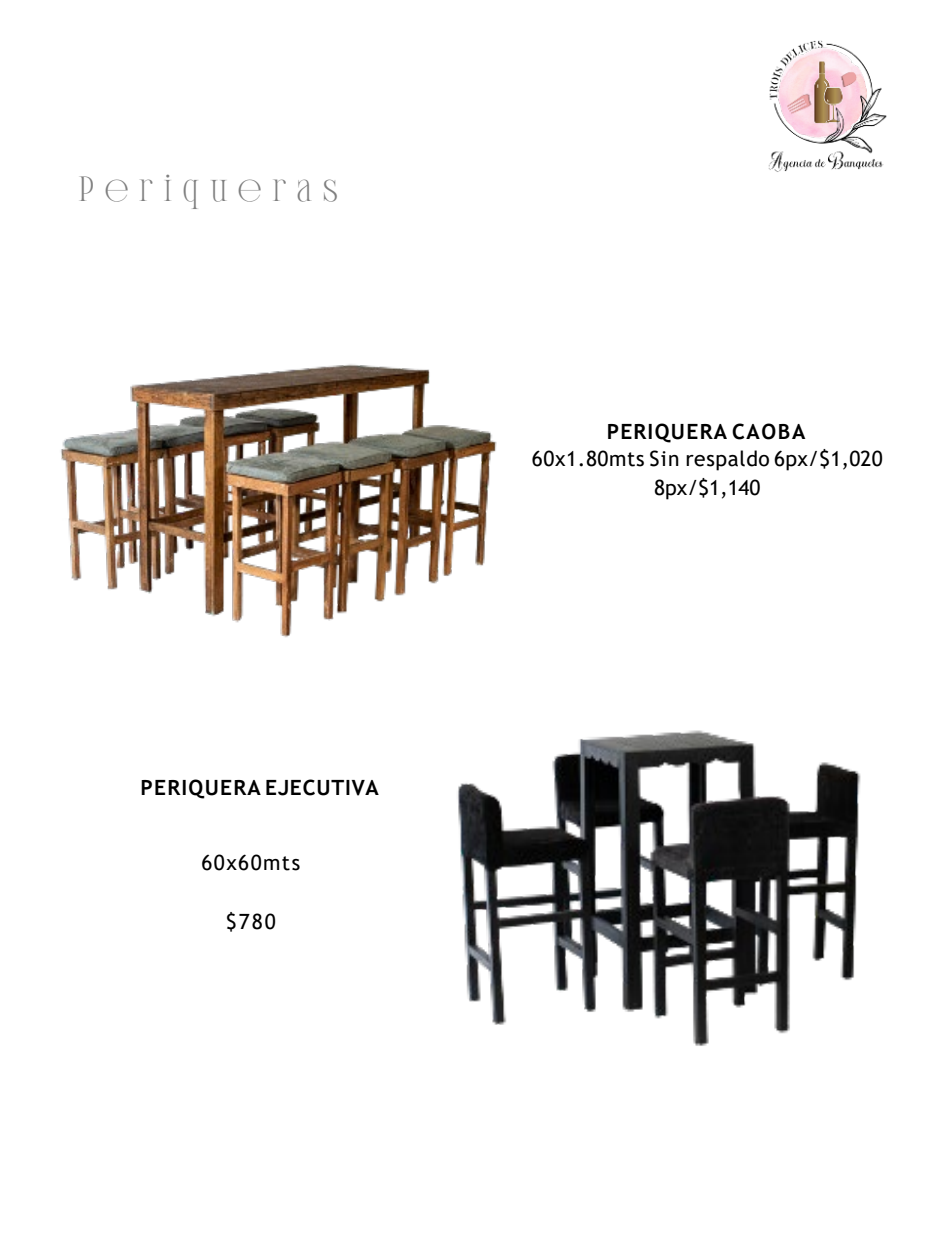
<style>
.page{position:relative;width:945px;height:1260px;background:#fff}
.page>*{position:absolute;margin:0;border:0;box-sizing:border-box;transform-origin:0 0}
.t1{font:35px "Banery";letter-spacing:.28em;color:#7f7f7f}
.t2{font:21px/29.1px "Trebuchet MS";letter-spacing:.03em;color:#000;text-align:center}
.t3{font:700 21px "Trebuchet MS";letter-spacing:.06em;color:#000}
.t4{font:21px "Trebuchet MS";letter-spacing:.065em;color:#000}
</style>
<div class="page">
<img style="left:61px;top:364px;width:436px;height:274px">
<img style="left:457px;top:730px;width:404px;height:316px">
<img style="left:768px;top:40px;width:119px;height:132px">
<p class="t1" style="left:78px;top:169px;width:262px">Periqueras</p>
<p class="t3" style="left:140px;top:774px;width:240px">PERIQUERA EJECUTIVA</p>
<p class="t4" style="left:202px;top:849px;width:100px">60x60mts</p>
<p class="t2" style="left:226px;top:907px;width:52px">$780</p>
<p class="t3" style="left:607px;top:419px;width:200px">PERIQUERA CAOBA</p>
<p class="t2" style="left:532px;top:444px;width:352px">60x1.80mts Sin respaldo 6px/$1,020<br>8px/$1,140</p>
</div>
